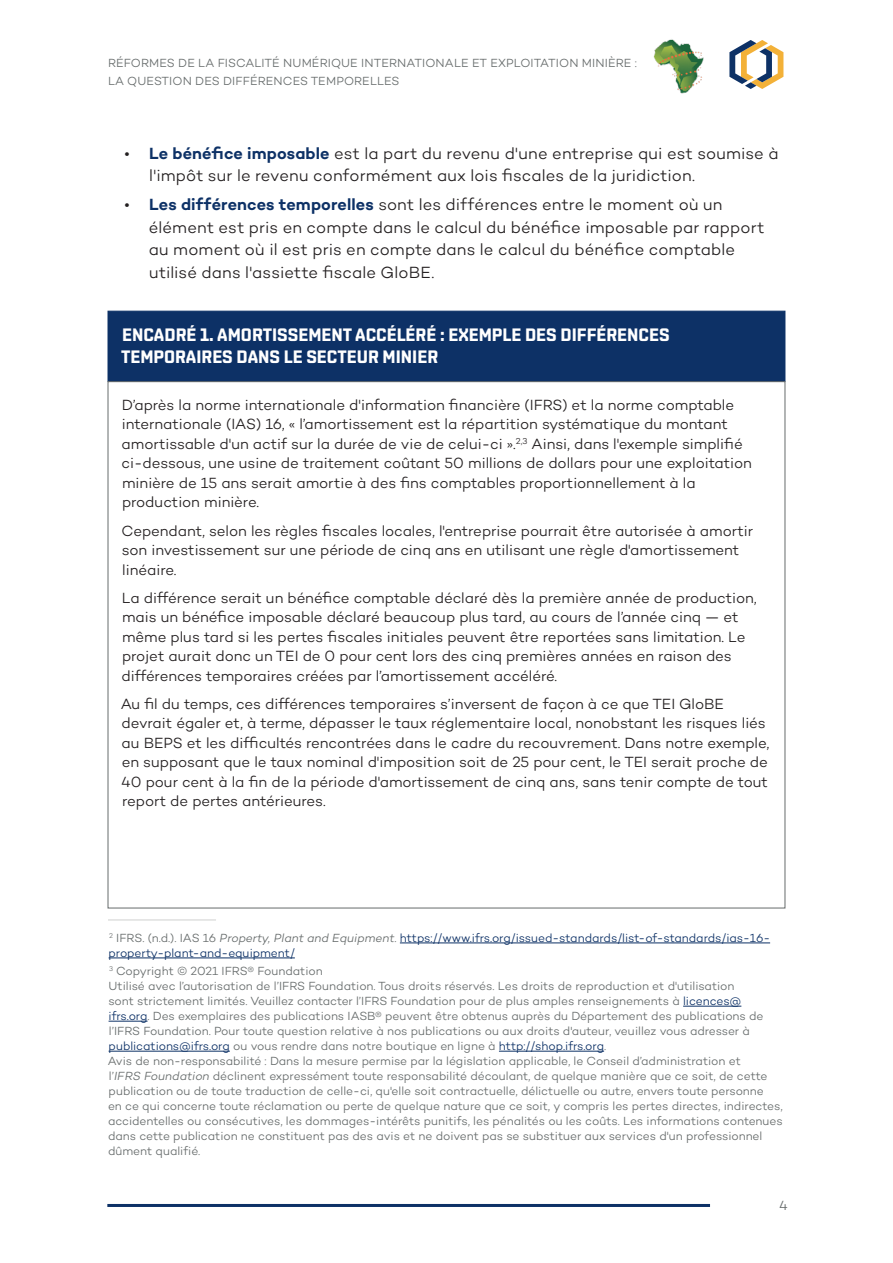
<style>
.page{position:relative;width:893px;height:1263px;background:#fff}
.page>*{position:absolute;margin:0;border:0;box-sizing:border-box;transform-origin:0 0}
.Box_H1{font:700 18px/22.5px "Shentox";color:#fff}
.t1{font:300 16.5px/22.5px "Campton";letter-spacing:.005em;color:#231f20}
.Box_Body_Text{font:300 15px/19.5px "Campton";letter-spacing:-.005em;color:#231f20}
.t2{font:300 13.5px "Campton";color:#676c6c}
.Footnotes{font:300 12px/15px "Campton";color:#676c6c}
.Footnotes-2{font:300 12px/15px "Campton";color:#0d3166}
.s1{font-weight:600;color:#0d3166}
.s2{color:#676c6c}
.s3{font-style:italic;color:#676c6c}
.s4{color:#0d3166}
.s5{font-style:italic}
</style>
<div class="page">
<hr style="left:107px;top:1204px;width:603px;height:3px;background:#0d3166">
<svg style="left:729px;top:40px;width:54px;height:49px"></svg>
<img style="left:653px;top:39px;width:51px;height:55px">
<div style="left:108px;top:311px;width:677px;height:71px;background:#0d3166;border:1px solid #0d3166"></div>
<hr style="left:108px;top:919px;width:108px;height:1px;background:#cfd0cf">
<hr style="left:400px;top:942px;width:370px;height:1px;background:#0d3166">
<hr style="left:109px;top:957px;width:186px;height:1px;background:#0d3166">
<hr style="left:683px;top:1006px;width:58px;height:1px;background:#0d3166">
<hr style="left:109px;top:1021px;width:39px;height:1px;background:#0d3166">
<hr style="left:109px;top:1051px;width:121px;height:1px;background:#0d3166">
<hr style="left:499px;top:1051px;width:105px;height:1px;background:#0d3166">
<p class="Footnotes" style="left:108px;top:53px;width:530px;line-height:18px">RÉFORMES DE LA FISCALITÉ NUMÉRIQUE INTERNATIONALE ET EXPLOITATION MINIÈRE :<br>LA QUESTION DES DIFFÉRENCES TEMPORELLES</p>
<p class="t1" style="left:149px;top:141px;width:631px;text-indent:-25px">• <span class="s1">Le bénéfice imposable</span> est la part du revenu d'une entreprise qui est soumise à l'impôt sur le revenu conformément aux lois fiscales de la juridiction.</p>
<p class="t1" style="left:149px;top:193px;width:617px;text-indent:-24px">• <span class="s1">Les différences temporelles</span> sont les différences entre le moment où un élément est pris en compte dans le calcul du bénéfice imposable par rapport au moment où il est pris en compte dans le calcul du bénéfice comptable utilisé dans l'assiette fiscale GloBE.</p>
<p class="Box_H1" style="left:121px;top:323px;width:550px">ENCADRÉ 1. AMORTISSEMENT ACCÉLÉRÉ : EXEMPLE DES DIFFÉRENCES<br>TEMPORAIRES DANS LE SECTEUR MINIER</p>
<p class="Box_Body_Text" style="left:122px;top:395px;width:632px">D’après la norme internationale d'information financière (IFRS) et la norme comptable internationale (IAS) 16, « l’amortissement est la répartition systématique du montant amortissable d'un actif sur la durée de vie de celui-ci ».<sup>2,3</sup> Ainsi, dans l'exemple simplifié ci-dessous, une usine de traitement coûtant 50 millions de dollars pour une exploitation minière de 15 ans serait amortie à des fins comptables proportionnellement à la production minière.</p>
<p class="Box_Body_Text" style="left:121px;top:520px;width:633px">Cependant, selon les règles fiscales locales, l'entreprise pourrait être autorisée à amortir son investissement sur une période de cinq ans en utilisant une règle d'amortissement linéaire.</p>
<p class="Box_Body_Text" style="left:122px;top:588px;width:637px">La différence serait un bénéfice comptable déclaré dès la première année de production, mais un bénéfice imposable déclaré beaucoup plus tard, au cours de l’année cinq — et même plus tard si les pertes fiscales initiales peuvent être reportées sans limitation. Le projet aurait donc un TEI de 0 pour cent lors des cinq premières années en raison des différences temporaires créées par l’amortissement accéléré.</p>
<p class="Box_Body_Text" style="left:121px;top:694px;width:650px">Au fil du temps, ces différences temporaires s’inversent de façon à ce que TEI GloBE devrait égaler et, à terme, dépasser le taux réglementaire local, nonobstant les risques liés au BEPS et les difficultés rencontrées dans le cadre du recouvrement. Dans notre exemple, en supposant que le taux nominal d'imposition soit de 25 pour cent, le TEI serait proche de 40 pour cent à la fin de la période d'amortissement de cinq ans, sans tenir compte de tout report de pertes antérieures.</p>
<p class="Footnotes-2" style="left:109px;top:930px;width:663px"><sup>2</sup> <span class="s2">IFRS. (n.d.). IAS 16</span> <span class="s3">Property, Plant and Equipment</span><span class="s2">.</span> https://www.ifrs.org/issued-standards/list-of-standards/ias-16- property-plant-and-equipment/</p>
<p class="Footnotes" style="left:109px;top:963px;width:215px"><sup>3</sup> Copyright © 2021 IFRS® Foundation</p>
<p class="Footnotes" style="left:108px;top:978px;width:657px">Utilisé avec l’autorisation de l’IFRS Foundation. Tous droits réservés. Les droits de reproduction et d'utilisation<br>sont strictement limités. Veuillez contacter l’IFRS Foundation pour de plus amples renseignements à <span class="s4">licences@ ifrs.org</span>. Des exemplaires des publications IASB® peuvent être obtenus auprès du Département des publications de l’IFRS Foundation. Pour toute question relative à nos publications ou aux droits d'auteur, veuillez vous adresser à <span class="s4">publications@ifrs.org</span> ou vous rendre dans notre boutique en ligne à <span class="s4">http://shop.ifrs.org</span>.</p>
<p class="Footnotes" style="left:108px;top:1053px;width:677px">Avis de non-responsabilité : Dans la mesure permise par la législation applicable, le Conseil d’administration et<br>l’<span class="s5">IFRS Foundation</span> déclinent expressément toute responsabilité découlant, de quelque manière que ce soit, de cette publication ou de toute traduction de celle-ci, qu'elle soit contractuelle, délictuelle ou autre, envers toute personne<br>en ce qui concerne toute réclamation ou perte de quelque nature que ce soit, y compris les pertes directes, indirectes, accidentelles ou consécutives, les dommages-intérêts punitifs, les pénalités ou les coûts. Les informations contenues dans cette publication ne constituent pas des avis et ne doivent pas se substituer aux services d'un professionnel dûment qualifié.</p>
<p class="t2" style="left:779px;top:1197px;width:10px">4</p>
</div>
